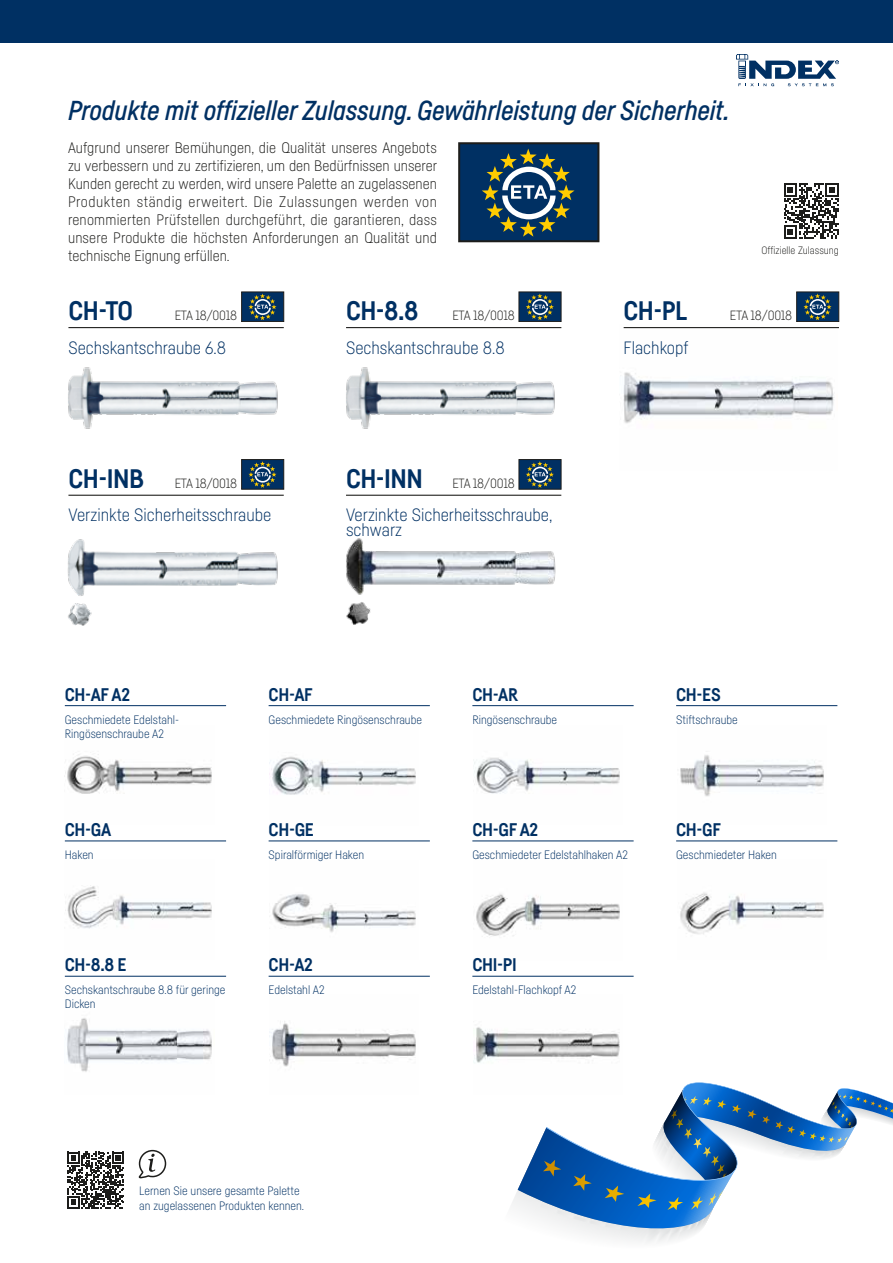
<style>
.page{position:relative;width:893px;height:1263px;background:#fff}
.page>*{position:absolute;margin:0;border:0;box-sizing:border-box;transform-origin:0 0}
.t1{font:italic 500 27px "Fabrikat";letter-spacing:-.01em;color:#003063}
.t2{font:700 26.4px "Fabrikat";letter-spacing:-.02em;color:#003063}
.t3{font:700 18px "Fabrikat";letter-spacing:-.02em;color:#003063}
.t4{font:300 17.55px/15px "Fabrikat";color:#003063}
.t5{font:300 15px/18px "Fabrikat";color:#1d1d1b;text-align:justify}
.t6{font:300 13.2px "Fabrikat";letter-spacing:-.02em;color:#1d1d1b}
.t7{font:300 12px/14.4px "Fabrikat";color:#003063}
.t8{font:300 10.5px "Fabrikat";color:#1d1d1b}
.s1{font-weight:700;font-size:26.4px;color:#003063}
</style>
<div class="page">
<svg style="left:736px;top:54px;width:103px;height:32px"></svg>
<div style="left:0;top:0;width:893px;height:43px;background:#003063"></div>
<svg style="left:784px;top:183px;width:55px;height:55px"></svg>
<svg style="left:458px;top:142px;width:141px;height:100px;background:#284a63"></svg>
<svg style="left:241px;top:292px;width:43px;height:30px"></svg>
<svg style="left:241px;top:459px;width:43px;height:30px"></svg>
<svg style="left:519px;top:292px;width:42px;height:30px"></svg>
<svg style="left:796px;top:292px;width:43px;height:30px"></svg>
<svg style="left:519px;top:459px;width:42px;height:30px"></svg>
<img style="left:346px;top:328px;width:214px;height:142px">
<img style="left:623px;top:327px;width:215px;height:97px">
<img style="left:67px;top:539px;width:211px;height:87px">
<img style="left:346px;top:538px;width:210px;height:87px">
<img style="left:68px;top:328px;width:214px;height:143px">
<svg style="left:67px;top:1152px;width:57px;height:56px"></svg>
<svg style="left:138px;top:1149px;width:29px;height:30px"></svg>
<img style="left:65px;top:754px;width:147px;height:40px">
<img style="left:269px;top:756px;width:147px;height:39px">
<img style="left:474px;top:757px;width:146px;height:37px">
<img style="left:680px;top:755px;width:144px;height:42px">
<img style="left:65px;top:885px;width:147px;height:44px">
<img style="left:272px;top:894px;width:144px;height:39px">
<img style="left:476px;top:894px;width:144px;height:42px">
<img style="left:680px;top:892px;width:144px;height:42px">
<img style="left:67px;top:1018px;width:145px;height:54px">
<img style="left:269px;top:1021px;width:147px;height:46px">
<img style="left:473px;top:1027px;width:147px;height:36px">
<svg style="left:518px;top:1082px;width:375px;height:156px"></svg>
<hr style="left:65px;top:705px;width:161px;height:1px;background:#003063">
<hr style="left:269px;top:705px;width:161px;height:1px;background:#003063">
<hr style="left:472px;top:705px;width:162px;height:1px;background:#003063">
<hr style="left:676px;top:705px;width:161px;height:1px;background:#003063">
<hr style="left:65px;top:840px;width:161px;height:1px;background:#003063">
<hr style="left:269px;top:840px;width:161px;height:1px;background:#003063">
<hr style="left:472px;top:840px;width:162px;height:1px;background:#003063">
<hr style="left:676px;top:840px;width:161px;height:1px;background:#003063">
<hr style="left:65px;top:976px;width:161px;height:1px;background:#003063">
<hr style="left:269px;top:976px;width:161px;height:1px;background:#003063">
<hr style="left:472px;top:976px;width:162px;height:1px;background:#003063">
<hr style="left:68px;top:327px;width:216px;height:1px;background:#1d1d1b">
<hr style="left:346px;top:327px;width:215px;height:1px;background:#1d1d1b">
<hr style="left:624px;top:327px;width:215px;height:1px;background:#1d1d1b">
<hr style="left:68px;top:495px;width:216px;height:1px;background:#1d1d1b">
<hr style="left:346px;top:495px;width:215px;height:1px;background:#1d1d1b">
<h1 class="t1" style="left:68px;top:94px;width:663px">Produkte mit offizieller Zulassung. Gewährleistung der Sicherheit.</h1>
<p class="t5" style="left:68px;top:139px;width:371px">Aufgrund unserer Bemühungen, die Qualität unseres Angebots zu verbessern und zu zertifizieren, um den Bedürfnissen unserer Kunden gerecht zu werden, wird unsere Palette an zugelassenen Produkten ständig erweitert. Die Zulassungen werden von renommierten Prüfstellen durchgeführt, die garantieren, dass unsere Produkte die höchsten Anforderungen an Qualität und technische Eignung erfüllen.</p>
<p class="t8" style="left:762px;top:244px;width:79px">Offizielle Zulassung</p>
<h2 class="t2" style="left:68px;top:295px;width:66px">CH-TO</h2>
<p class="t6" style="left:175px;top:308px;width:64px">ETA 18/0018</p>
<p class="t4" style="left:68px;top:340px;width:159px">Sechskantschraube 6.8</p>
<p class="t6" style="left:68px;top:475px;width:170px"><span class="s1">CH-INB</span> ETA 18/0018</p>
<p class="t4" style="left:68px;top:507px;width:205px">Verzinkte Sicherheitsschraube</p>
<h2 class="t2" style="left:346px;top:295px;width:74px">CH-8.8</h2>
<p class="t6" style="left:452px;top:308px;width:64px">ETA 18/0018</p>
<p class="t4" style="left:346px;top:340px;width:160px">Sechskantschraube 8.8</p>
<p class="t6" style="left:346px;top:475px;width:170px"><span class="s1">CH-INN</span> ETA 18/0018</p>
<p class="t4" style="left:346px;top:507px;width:208px">Verzinkte Sicherheitsschraube, schwarz</p>
<p class="t3" style="left:65px;top:683px;width:67px">CH-AF A2</p>
<p class="t7" style="left:65px;top:712px;width:116px">Geschmiedete Edelstahl-<br>Ringösenschraube A2</p>
<p class="t3" style="left:269px;top:683px;width:46px">CH-AF</p>
<p class="t7" style="left:269px;top:712px;width:155px">Geschmiedete Ringösenschraube</p>
<p class="t3" style="left:472px;top:683px;width:47px">CH-AR</p>
<p class="t7" style="left:472px;top:712px;width:86px">Ringösenschraube</p>
<h2 class="t2" style="left:624px;top:295px;width:65px">CH-PL</h2>
<p class="t6" style="left:730px;top:308px;width:64px">ETA 18/0018</p>
<p class="t4" style="left:624px;top:340px;width:66px">Flachkopf</p>
<p class="t3" style="left:676px;top:683px;width:46px">CH-ES</p>
<p class="t7" style="left:676px;top:712px;width:63px">Stiftschraube</p>
<p class="t3" style="left:65px;top:818px;width:48px">CH-GA</p>
<p class="t7" style="left:65px;top:847px;width:30px">Haken</p>
<p class="t3" style="left:269px;top:818px;width:47px">CH-GE</p>
<p class="t7" style="left:269px;top:847px;width:97px">Spiralförmiger Haken</p>
<p class="t3" style="left:472px;top:818px;width:67px">CH-GF A2</p>
<p class="t7" style="left:472px;top:847px;width:157px">Geschmiedeter Edelstahlhaken A2</p>
<p class="t3" style="left:676px;top:818px;width:46px">CH-GF</p>
<p class="t7" style="left:676px;top:847px;width:102px">Geschmiedeter Haken</p>
<p class="t3" style="left:65px;top:954px;width:63px">CH-8.8 E</p>
<p class="t7" style="left:65px;top:982px;width:162px">Sechskantschraube 8.8 für geringe<br>Dicken</p>
<p class="t3" style="left:269px;top:954px;width:46px">CH-A2</p>
<p class="t7" style="left:269px;top:982px;width:58px">Edelstahl A2</p>
<p class="t3" style="left:472px;top:954px;width:46px">CHI-PI</p>
<p class="t7" style="left:472px;top:982px;width:106px">Edelstahl-Flachkopf A2</p>
<p class="t7" style="left:139px;top:1184px;width:166px">Lernen Sie unsere gesamte Palette an zugelassenen Produkten kennen.</p>
</div>
